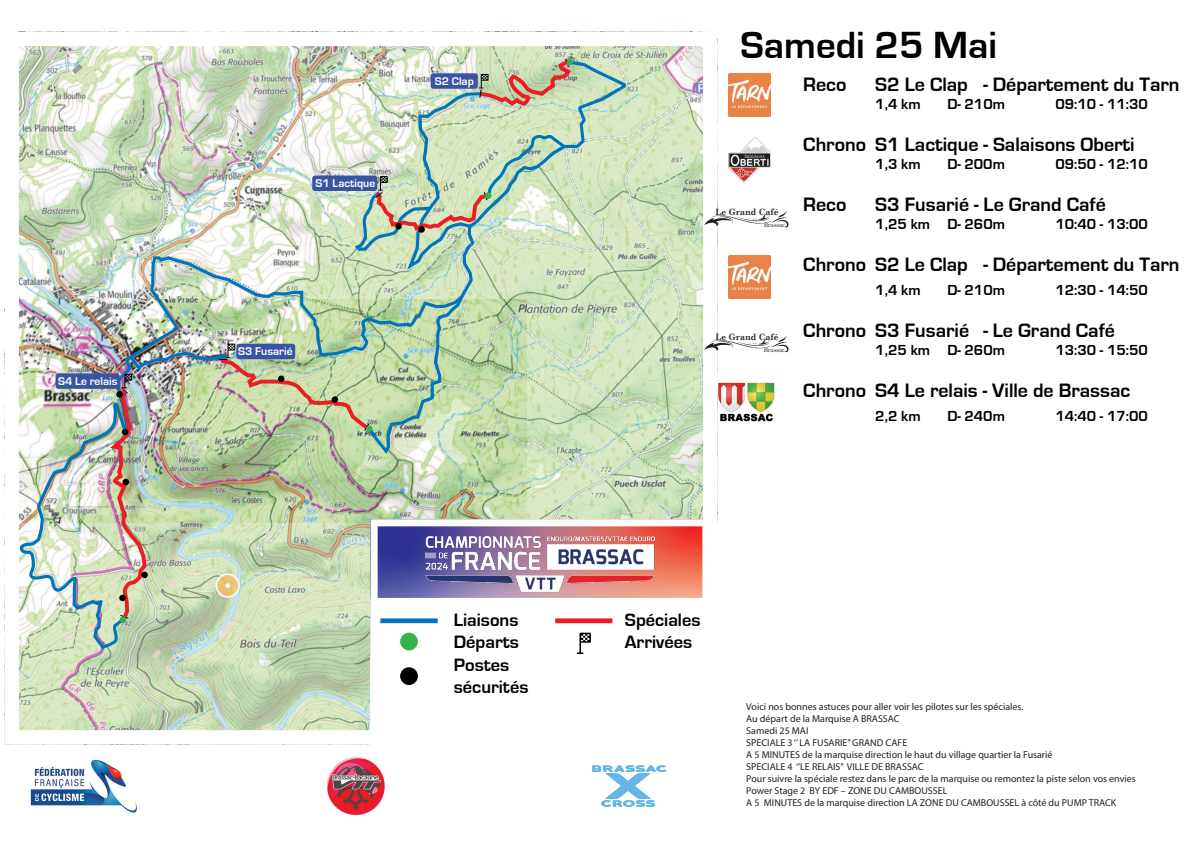
<style>
.page{position:relative;width:1191px;height:842px;background:#fff}
.page>*{position:absolute;margin:0;border:0;box-sizing:border-box;transform-origin:0 0}
.t1{font:700 39px "Eurostile";color:#010101}
.t2{font:700 20px "Eurostile";color:#010101}
.t3{font:700 18.4px/22.1px "Eurostile";color:#010101}
.t4{font:700 15px "Eurostile";color:#010101}
.t5{font:700 11.6px "Eurostile";color:#fff}
.t6{font:10px/12px "Myriad Pro";color:#231f20}
.t7{font:700 8.7px "Century Schoolbook";color:#231f20;scale:.95 1}
.t8{font:6.1px "Century Schoolbook";color:#231f20;scale:.95 1}
.s1{color:#000}
</style>
<div class="page">
<img style="left:18px;top:46px;width:686px;height:685px">
<svg style="left:592px;top:765px;width:74px;height:42px"></svg>
<img style="left:728px;top:138px;width:42px;height:45px">
<img style="left:728px;top:74px;width:42px;height:42px">
<img style="left:728px;top:256px;width:42px;height:42px">
<svg style="left:704px;top:211px;width:84px;height:16px"></svg>
<svg style="left:704px;top:336px;width:84px;height:16px"></svg>
<img style="left:718px;top:382px;width:56px;height:40px">
<img style="left:328px;top:758px;width:56px;height:56px">
<img style="left:30px;top:759px;width:107px;height:54px">
<p class="t5" style="left:58px;top:375px;width:61px">S4 Le relais</p>
<p class="t5" style="left:315px;top:177px;width:61px">S1 Lactique</p>
<p class="t5" style="left:435px;top:75px;width:41px">S2 Clap</p>
<p class="t5" style="left:238px;top:345px;width:56px">S3 Fusarié</p>
<h1 class="t1" style="left:740px;top:24px;width:258px">Samedi 25 Mai</h1>
<p class="t7" style="left:715px;top:207px;width:68px">Le Grand Café</p>
<p class="t8" style="left:763px;top:221px;width:24px">Brassac</p>
<p class="t7" style="left:715px;top:331px;width:68px">Le Grand Café</p>
<p class="t8" style="left:763px;top:346px;width:24px">Brassac</p>
<h2 class="t2" style="left:803px;top:74px;width:45px">Reco</h2>
<h2 class="t2" style="left:875px;top:74px;width:306px">S2 Le Clap - Département du Tarn</h2>
<h3 class="t4" style="left:875px;top:96px;width:47px">1,4 km</h3>
<h3 class="t4" style="left:947px;top:96px;width:59px">D- 210m</h3>
<h3 class="t4" style="left:1055px;top:96px;width:94px">09:10 - 11:30</h3>
<h2 class="t2" style="left:803px;top:134px;width:333px">Chrono <span class="s1">S1</span> Lactique - Salaisons Oberti</h2>
<h3 class="t4" style="left:875px;top:156px;width:47px">1,3 km</h3>
<h3 class="t4" style="left:947px;top:156px;width:59px">D- 200m</h3>
<h3 class="t4" style="left:1055px;top:156px;width:94px">09:50 - 12:10</h3>
<h2 class="t2" style="left:803px;top:194px;width:45px">Reco</h2>
<h2 class="t2" style="left:875px;top:194px;width:232px">S3 Fusarié - Le Grand Café</h2>
<h3 class="t4" style="left:875px;top:216px;width:131px">1,25 km D- 260m</h3>
<h3 class="t4" style="left:1055px;top:216px;width:94px">10:40 - 13:00</h3>
<h2 class="t2" style="left:803px;top:254px;width:378px">Chrono <span class="s1">S2</span> Le Clap - Département du Tarn</h2>
<h3 class="t4" style="left:875px;top:282px;width:47px">1,4 km</h3>
<h3 class="t4" style="left:947px;top:282px;width:59px">D- 210m</h3>
<h3 class="t4" style="left:1055px;top:282px;width:94px">12:30 - 14:50</h3>
<h2 class="t2" style="left:803px;top:320px;width:313px">Chrono <span class="s1">S3</span> Fusarié - Le Grand Café</h2>
<h3 class="t4" style="left:875px;top:342px;width:131px">1,25 km D- 260m</h3>
<h3 class="t4" style="left:1055px;top:342px;width:94px">13:30 - 15:50</h3>
<h2 class="t2" style="left:803px;top:380px;width:328px">Chrono <span class="s1">S4</span> Le relais - Ville de Brassac</h2>
<h3 class="t4" style="left:875px;top:408px;width:47px">2,2 km</h3>
<h3 class="t4" style="left:947px;top:408px;width:59px">D- 240m</h3>
<h3 class="t4" style="left:1055px;top:408px;width:94px">14:40 - 17:00</h3>
<h3 class="t3" style="left:454px;top:609px;width:66px">Liaisons</h3>
<h3 class="t3" style="left:625px;top:609px;width:77px">Spéciales</h3>
<h3 class="t3" style="left:454px;top:632px;width:67px">Départs</h3>
<h3 class="t3" style="left:625px;top:632px;width:69px">Arrivées</h3>
<h3 class="t3" style="left:454px;top:654px;width:76px">Postes sécurités</h3>
<p class="t6" style="left:746px;top:700px;width:391px">Voici nos bonnes astuces pour aller voir les pilotes sur les spéciales.<br>Au départ de la Marquise A BRASSAC<br>Samedi 25 MAI<br>SPECIALE 3 ‘’ LA FUSARIE’’ GRAND CAFE<br>A 5 MINUTES de la marquise direction le haut du village quartier la Fusarié<br>SPECIALE 4 ‘’LE RELAIS’’ VILLE DE BRASSAC<br>Pour suivre la spéciale restez dans le parc de la marquise ou remontez la piste selon vos envies Power Stage 2 BY EDF – ZONE DU CAMBOUSSEL<br>A 5 MINUTES de la marquise direction LA ZONE DU CAMBOUSSEL à côté du PUMP TRACK</p>
</div>
